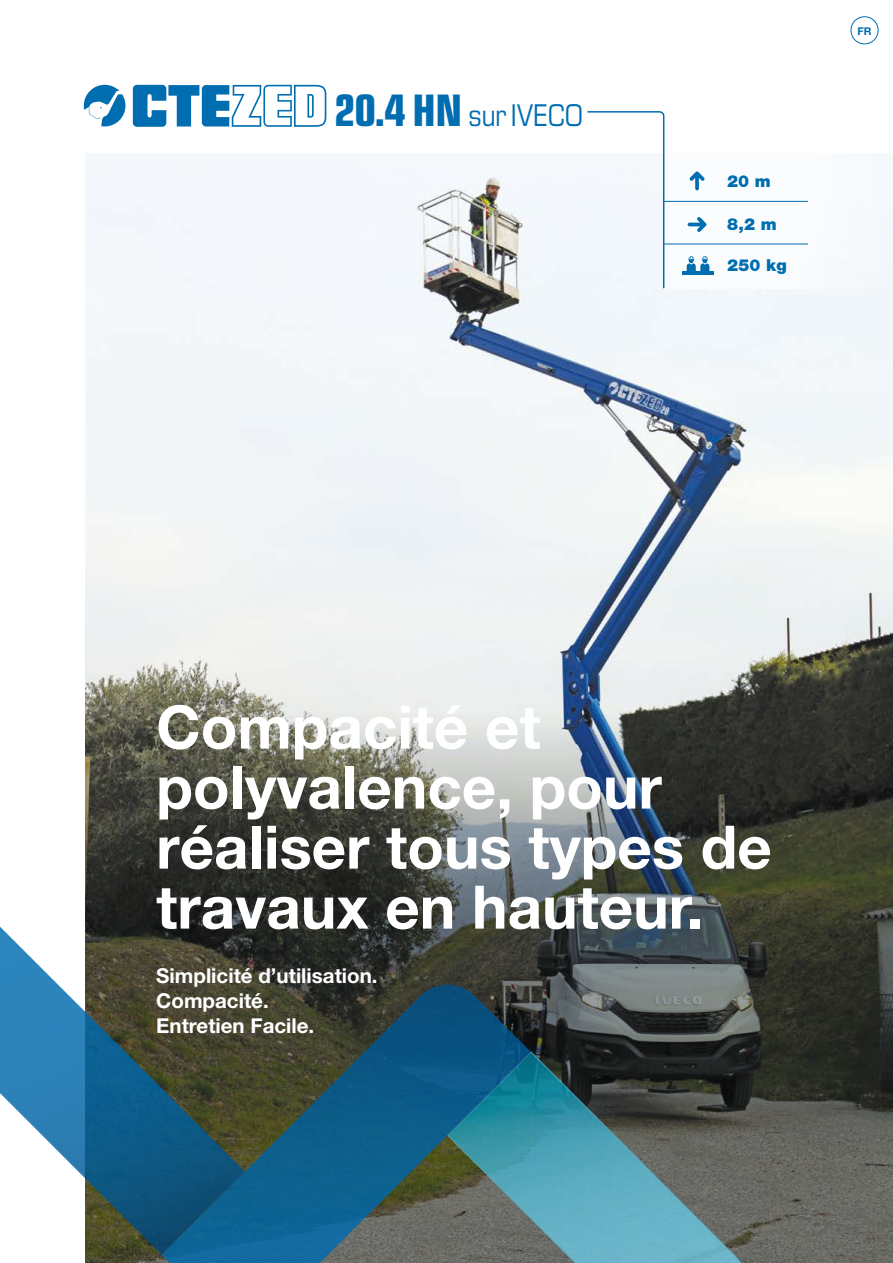
<style>
.page{position:relative;width:893px;height:1263px;background:#fff}
.page>*{position:absolute;margin:0;border:0;box-sizing:border-box;transform-origin:0 0}
.t1{font:700 60px/60px "Helvetica Neue";color:#fff}
.t2{font:condensed 30px "Eurostile LT Std";letter-spacing:-.01em;color:#006db1}
.t3{font:700 20.55px/24.6px "Helvetica Neue";color:#fff}
.t4{font:900 16.5px "Helvetica Neue";letter-spacing:.01em;color:#006db1}
.t5{font:700 10.65px "Helvetica Neue";color:#006db1}
.s1{font-weight:700;font-size:43.5px}
</style>
<div class="page">
<img style="left:85px;top:153px;width:808px;height:508px">
<div style="left:663px;top:153px;width:230px;height:135px;background:#fff"></div>
<svg style="left:586px;top:111px;width:79px;height:178px"></svg>
<hr style="left:663px;top:201px;width:145px;height:1px;background:#006db1">
<hr style="left:663px;top:244px;width:145px;height:1px;background:#006db1">
<div style="left:850px;top:16px;width:29px;height:28px;border:1px solid #006db1;border-radius:50%"></div>
<svg style="left:689px;top:171px;width:15px;height:19px"></svg>
<svg style="left:688px;top:217px;width:18px;height:15px"></svg>
<svg style="left:687px;top:256px;width:22px;height:16px"></svg>
<hr style="left:682px;top:272px;width:31px;height:3px;background:#006db1">
<svg style="left:85px;top:661px;width:808px;height:602px;background:#5b5f5a"></svg>
<svg style="left:531px;top:1051px;width:216px;height:212px;background:#4e757c"></svg>
<img style="left:0;top:925px;width:245px;height:330px">
<img style="left:162px;top:985px;width:369px;height:278px">
<svg style="left:84px;top:85px;width:41px;height:41px"></svg>
<svg style="left:133px;top:85px;width:193px;height:42px"></svg>
<p class="t2" style="left:334px;top:97px;width:251px"><span class="s1">20.4 HN</span> surIVECO</p>
<p class="t4" style="left:727px;top:171px;width:45px">20 m</p>
<p class="t4" style="left:727px;top:214px;width:51px">8,2 m</p>
<p class="t4" style="left:727px;top:256px;width:61px">250 kg</p>
<p class="t5" style="left:857px;top:24px;width:16px">FR</p>
<p class="t1" style="left:156px;top:696px;width:617px">Compacité et polyvalence, pour réaliser tous types de travaux en hauteur.</p>
<p class="t3" style="left:156px;top:963px;width:223px">Simplicité d’utilisation.<br>Compacité.<br>Entretien Facile.</p>
</div>
